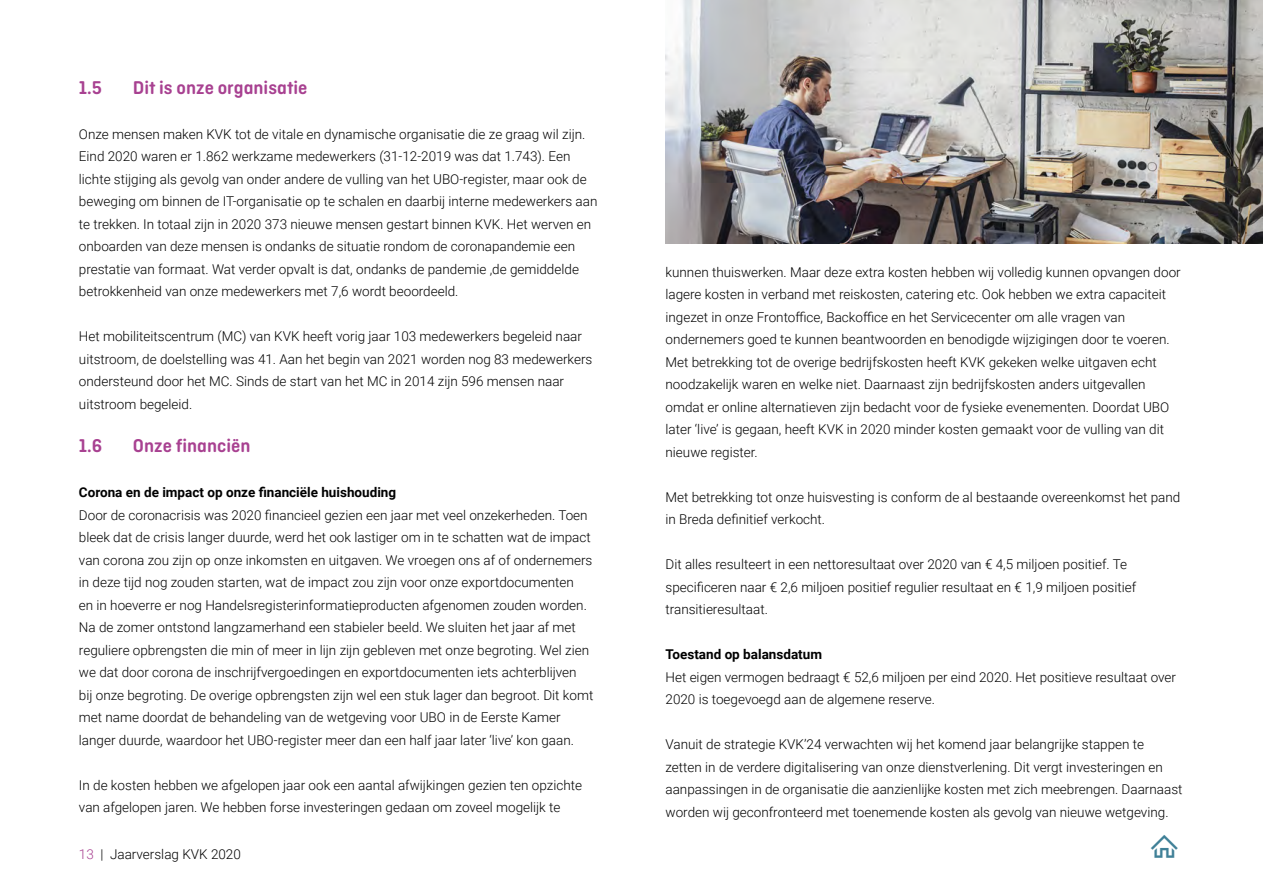
<style>
.page{position:relative;width:1263px;height:893px;background:#fff}
.page>*{position:absolute;margin:0;border:0;box-sizing:border-box;transform-origin:0 0}
.H3_-_Paragraafkop{font:600 19.5px "Ciutadella Rounded";color:#a84191}
.P_-_Plat_klein{font:300 13.5px/22.5px "Roboto";color:#000}
.H4_-_Tussenkop_Bold{font:700 13.5px "Roboto";color:#000}
.s1{color:#a84191}
</style>
<div class="page">
<img style="left:665px;top:0;width:598px;height:243px">
<h3 class="H3_-_Paragraafkop" style="left:79px;top:76px;width:25px">1.5</h3>
<h3 class="H3_-_Paragraafkop" style="left:133px;top:76px;width:176px">Dit is onze organisatie</h3>
<p class="P_-_Plat_klein" style="left:79px;top:122px;width:520px">Onze mensen maken KVK tot de vitale en dynamische organisatie die ze graag wil zijn.<br>Eind 2020 waren er 1.862 werkzame medewerkers (31-12-2019 was dat 1.743). Een lichte stijging als gevolg van onder andere de vulling van het UBO-register, maar ook de beweging om binnen de IT-organisatie op te schalen en daarbij interne medewerkers aan te trekken. In totaal zijn in 2020 373 nieuwe mensen gestart binnen KVK. Het werven en onboarden van deze mensen is ondanks de situatie rondom de coronapandemie een prestatie van formaat. Wat verder opvalt is dat, ondanks de pandemie ,de gemiddelde betrokkenheid van onze medewerkers met 7,6 wordt beoordeeld.</p>
<p class="P_-_Plat_klein" style="left:79px;top:325px;width:515px">Het mobiliteitscentrum (MC) van KVK heeft vorig jaar 103 medewerkers begeleid naar uitstroom, de doelstelling was 41. Aan het begin van 2021 worden nog 83 medewerkers ondersteund door het MC. Sinds de start van het MC in 2014 zijn 596 mensen naar uitstroom begeleid.</p>
<h3 class="H3_-_Paragraafkop" style="left:79px;top:435px;width:25px">1.6</h3>
<h3 class="H3_-_Paragraafkop" style="left:133px;top:435px;width:119px">Onze financiën</h3>
<h4 class="H4_-_Tussenkop_Bold" style="left:79px;top:483px;width:319px">Corona en de impact op onze financiële huishouding</h4>
<p class="P_-_Plat_klein" style="left:79px;top:503px;width:516px">Door de coronacrisis was 2020 financieel gezien een jaar met veel onzekerheden. Toen bleek dat de crisis langer duurde, werd het ook lastiger om in te schatten wat de impact van corona zou zijn op onze inkomsten en uitgaven. We vroegen ons af of ondernemers in deze tijd nog zouden starten, wat de impact zou zijn voor onze exportdocumenten<br>en in hoeverre er nog Handelsregisterinformatieproducten afgenomen zouden worden.<br>Na de zomer ontstond langzamerhand een stabieler beeld. We sluiten het jaar af met reguliere opbrengsten die min of meer in lijn zijn gebleven met onze begroting. Wel zien we dat door corona de inschrijfvergoedingen en exportdocumenten iets achterblijven bij onze begroting. De overige opbrengsten zijn wel een stuk lager dan begroot. Dit komt met name doordat de behandeling van de wetgeving voor UBO in de Eerste Kamer langer duurde, waardoor het UBO-register meer dan een half jaar later ‘live’ kon gaan.</p>
<p class="P_-_Plat_klein" style="left:79px;top:773px;width:505px">In de kosten hebben we afgelopen jaar ook een aantal afwijkingen gezien ten opzichte van afgelopen jaren. We hebben forse investeringen gedaan om zoveel mogelijk te</p>
<p class="P_-_Plat_klein" style="left:79px;top:842px;width:163px"><span class="s1">13</span> | Jaarverslag KVK 2020</p>
<p class="P_-_Plat_klein" style="left:665px;top:260px;width:517px">kunnen thuiswerken. Maar deze extra kosten hebben wij volledig kunnen opvangen door</p>
<p class="P_-_Plat_klein" style="left:665px;top:283px;width:506px">lagere kosten in verband met reiskosten, catering etc. Ook hebben we extra capaciteit ingezet in onze Frontoffice, Backoffice en het Servicecenter om alle vragen van ondernemers goed te kunnen beantwoorden en benodigde wijzigingen door te voeren.<br>Met betrekking tot de overige bedrijfskosten heeft KVK gekeken welke uitgaven echt noodzakelijk waren en welke niet. Daarnaast zijn bedrijfskosten anders uitgevallen omdat er online alternatieven zijn bedacht voor de fysieke evenementen. Doordat UBO later ‘live’ is gegaan, heeft KVK in 2020 minder kosten gemaakt voor de vulling van dit nieuwe register.</p>
<p class="P_-_Plat_klein" style="left:665px;top:485px;width:516px">Met betrekking tot onze huisvesting is conform de al bestaande overeenkomst het pand in Breda definitief verkocht.</p>
<p class="P_-_Plat_klein" style="left:665px;top:553px;width:472px">Dit alles resulteert in een nettoresultaat over 2020 van € 4,5 miljoen positief. Te specificeren naar € 2,6 miljoen positief regulier resultaat en € 1,9 miljoen positief transitieresultaat.</p>
<h4 class="H4_-_Tussenkop_Bold" style="left:665px;top:645px;width:158px">Toestand op balansdatum</h4>
<p class="P_-_Plat_klein" style="left:665px;top:665px;width:512px">Het eigen vermogen bedraagt € 52,6 miljoen per eind 2020. Het positieve resultaat over<br>2020 is toegevoegd aan de algemene reserve.</p>
<p class="P_-_Plat_klein" style="left:665px;top:733px;width:518px">Vanuit de strategie KVK’24 verwachten wij het komend jaar belangrijke stappen te zetten in de verdere digitalisering van onze dienstverlening. Dit vergt investeringen en aanpassingen in de organisatie die aanzienlijke kosten met zich meebrengen. Daarnaast worden wij geconfronteerd met toenemende kosten als gevolg van nieuwe wetgeving.</p>
</div>
